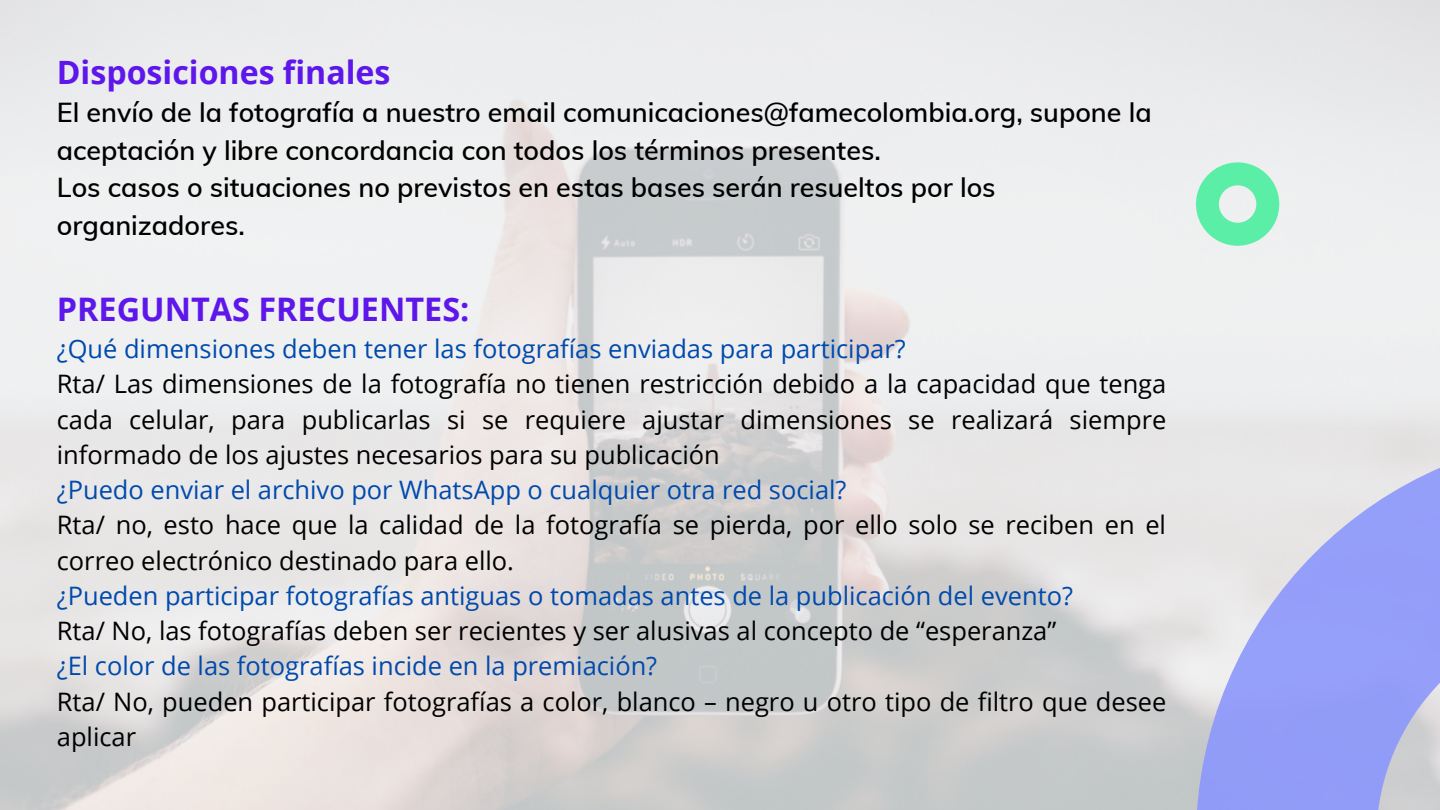
<style>
.page{position:relative;width:1440px;height:810px;background:#fff}
.page>*{position:absolute;margin:0;border:0;box-sizing:border-box;transform-origin:0 0}
.t1{font:700 32.4px "Open Sans";color:#5e17eb}
.t2{font:700 32.1px "Open Sans";color:#5e17eb}
.t3{font:600 26.9px/37.5px "Muli";color:#000}
.t4{font:25.4px/35.2px "Open Sans";color:#000}
.t5{font:25.4px "Open Sans";color:#004aad}
</style>
<div class="page">
<svg style="left:1196px;top:435px;width:244px;height:375px;background:#b5baf0"></svg>
<svg style="left:1196px;top:162px;width:83px;height:84px;background:#92eec2"></svg>
<p class="t2" style="left:57px;top:50px;width:335px">Disposiciones finales</p>
<p class="t3" style="left:57px;top:93px;width:1096px">El envío de la fotografía a nuestro email comunicaciones@famecolombia.org, supone la aceptación y libre concordancia con todos los términos presentes.<br>Los casos o situaciones no previstos en estas bases serán resueltos por los organizadores.</p>
<p class="t1" style="left:57px;top:286px;width:414px">PREGUNTAS FRECUENTES:</p>
<p class="t5" style="left:57px;top:331px;width:850px">¿Qué dimensiones deben tener las fotografías enviadas para participar?</p>
<p class="t4" style="left:57px;top:366px;width:1111px;text-align:justify">Rta/ Las dimensiones de la fotografía no tienen restricción debido a la capacidad que tenga cada celular, para publicarlas si se requiere ajustar dimensiones se realizará siempre informado de los ajustes necesarios para su publicación</p>
<p class="t5" style="left:57px;top:472px;width:791px">¿Puedo enviar el archivo por WhatsApp o cualquier otra red social?</p>
<p class="t4" style="left:57px;top:507px;width:1111px">Rta/ no, esto hace que la calidad de la fotografía se pierda, por ello solo se reciben en el correo electrónico destinado para ello.</p>
<p class="t5" style="left:57px;top:578px;width:1018px">¿Pueden participar fotografías antiguas o tomadas antes de la publicación del evento?</p>
<p class="t4" style="left:57px;top:613px;width:1001px">Rta/ No, las fotografías deben ser recientes y ser alusivas al concepto de “esperanza”</p>
<p class="t5" style="left:57px;top:648px;width:602px">¿El color de las fotografías incide en la premiación?</p>
<p class="t4" style="left:57px;top:683px;width:1111px">Rta/ No, pueden participar fotografías a color, blanco – negro u otro tipo de filtro que desee aplicar</p>
</div>
